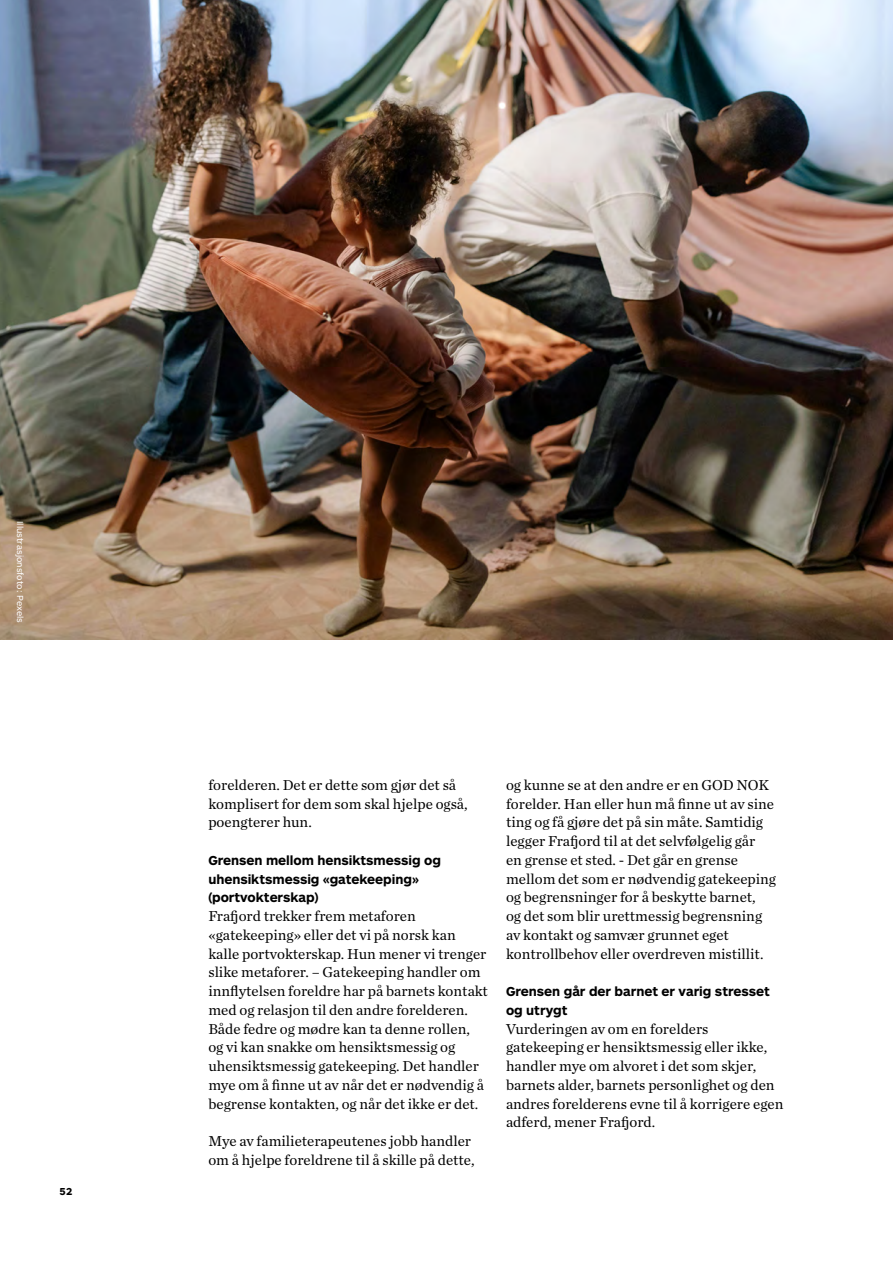
<style>
.page{position:relative;width:893px;height:1263px;background:#fff}
.page>*{position:absolute;margin:0;border:0;box-sizing:border-box;transform-origin:0 0}
.P_-_Første_avsnitt_Blanklinje{font:15px/18.8px "Chronicle Text G1";color:#000}
.P_-_Brødtekst_uten_innrykk{font:15px/18.8px "Chronicle Text G1";color:#000}
.t1{font:700 13.5px/18.8px "ARS Maquette Pro";letter-spacing:-.005em;color:#000}
.t2{font:700 10.5px "ARS Maquette Pro";color:#000}
.t3{font:9px "ARS Maquette Pro";color:#fff}
</style>
<div class="page">
<img style="left:0;top:0;width:893px;height:640px">
<p class="t3" style="left:26px;top:521px;width:103px;rotate:90deg">Illustrasjonsfoto: Pexels</p>
<p class="t2" style="left:60px;top:1184px;width:14px">52</p>
<p class="P_-_Brødtekst_uten_innrykk" style="left:208px;top:775px;width:261px">forelderen. Det er dette som gjør det så komplisert for dem som skal hjelpe også, poengterer hun.</p>
<h3 class="t1" style="left:208px;top:850px;width:234px">Grensen mellom hensiktsmessig og uhensiktsmessig «gatekeeping» (portvokterskap)</h3>
<p class="P_-_Første_avsnitt_Blanklinje" style="left:208px;top:906px;width:281px">Frafjord trekker frem metaforen «gatekeeping» eller det vi på norsk kan kalle portvokterskap. Hun mener vi trenger slike metaforer. – Gatekeeping handler om innflytelsen foreldre har på barnets kontakt med og relasjon til den andre forelderen.<br>Både fedre og mødre kan ta denne rollen, og vi kan snakke om hensiktsmessig og uhensiktsmessig gatekeeping. Det handler mye om å finne ut av når det er nødvendig å begrense kontakten, og når det ikke er det.</p>
<p class="P_-_Brødtekst_uten_innrykk" style="left:208px;top:1131px;width:268px">Mye av familieterapeutenes jobb handler om å hjelpe foreldrene til å skille på dette,</p>
<p class="P_-_Brødtekst_uten_innrykk" style="left:506px;top:775px;width:272px">og kunne se at den andre er en GOD NOK forelder. Han eller hun må finne ut av sine ting og få gjøre det på sin måte. Samtidig legger Frafjord til at det selvfølgelig går<br>en grense et sted. - Det går en grense mellom det som er nødvendig gatekeeping og begrensninger for å beskytte barnet,<br>og det som blir urettmessig begrensning av kontakt og samvær grunnet eget kontrollbehov eller overdreven mistillit.</p>
<h3 class="t1" style="left:506px;top:981px;width:265px">Grensen går der barnet er varig stresset og utrygt</h3>
<p class="P_-_Første_avsnitt_Blanklinje" style="left:506px;top:1018px;width:279px">Vurderingen av om en forelders gatekeeping er hensiktsmessig eller ikke, handler mye om alvoret i det som skjer, barnets alder, barnets personlighet og den andres forelderens evne til å korrigere egen adferd, mener Frafjord.</p>
</div>
